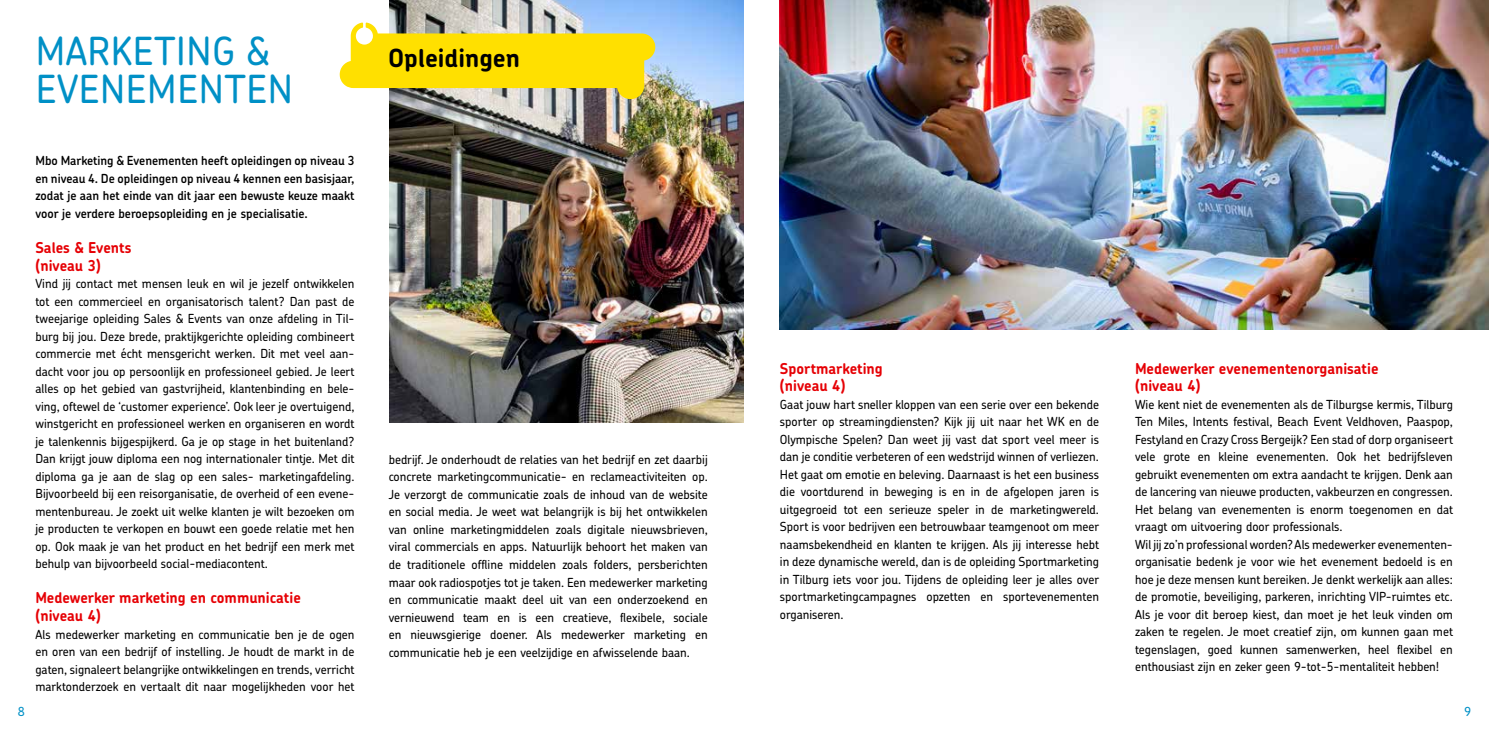
<style>
.page{position:relative;width:1489px;height:745px;background:#fff}
.page>*{position:absolute;margin:0;border:0;box-sizing:border-box;transform-origin:0 0}
.t1{font:500 38.75px/38.8px "Chevin Std";letter-spacing:.015em;color:#0090c6}
.t2{font:700 25px "Chevin Std";color:#000}
.t3{font:700 15px/17.5px "Chevin Std";color:#e60005}
.t4{font:500 12.5px/17.5px "Chevin Std";color:#000;text-align:justify}
.t5{font:600 12.5px/17.5px "Chevin Std";color:#000;text-align:justify}
.t6{font:500 12.5px "Chevin Std";color:#0090c6}
</style>
<div class="page">
<img style="left:780px;top:0;width:708px;height:330px">
<img style="left:390px;top:0;width:353px;height:422px">
<svg style="left:340px;top:22px;width:315px;height:77px;background:#ead63d"></svg>
<h1 class="t1" style="left:36px;top:30px;width:259px">MARKETING &amp;<br>EVENEMENTEN</h1>
<p class="t5" style="left:35px;top:152px;width:321px">Mbo Marketing &amp; Evenementen heeft opleidingen op niveau 3 en niveau 4. De opleidingen op niveau 4 kennen een basisjaar, zodat je aan het einde van dit jaar een bewuste keuze maakt voor je verdere beroepsopleiding en je specialisatie.</p>
<p class="t3" style="left:35px;top:238px;width:98px">Sales &amp; Events (niveau 3)</p>
<p class="t4" style="left:35px;top:274px;width:321px">Vind jij contact met mensen leuk en wil je jezelf ontwikkelen tot een commercieel en organisatorisch talent? Dan past de tweejarige opleiding Sales &amp; Events van onze afdeling in Til&shy;burg bij jou. Deze brede, praktijkgerichte opleiding combineert commercie met écht mensgericht werken. Dit met veel aan&shy;dacht voor jou op persoonlijk en professioneel gebied. Je leert alles op het gebied van gastvrijheid, klantenbinding en bele&shy;ving, oftewel de ‘customer experience’. Ook leer je overtuigend, winstgericht en professioneel werken en organiseren en wordt je talenkennis bijgespijkerd. Ga je op stage in het buitenland?<br>Dan krijgt jouw diploma een nog internationaler tintje. Met dit diploma ga je aan de slag op een sales- marketingafdeling.<br>Bijvoorbeeld bij een reisorganisatie, de overheid of een evene&shy;mentenbureau. Je zoekt uit welke klanten je wilt bezoeken om je producten te verkopen en bouwt een goede relatie met hen op. Ook maak je van het product en het bedrijf een merk met behulp van bijvoorbeeld social-mediacontent.</p>
<p class="t3" style="left:35px;top:588px;width:267px">Medewerker marketing en communicatie (niveau 4)</p>
<p class="t4" style="left:35px;top:624px;width:321px">Als medewerker marketing en communicatie ben je de ogen en oren van een bedrijf of instelling. Je houdt de markt in de gaten, signaleert belangrijke ontwikkelingen en trends, verricht marktonderzoek en vertaalt dit naar mogelijkheden voor het</p>
<h2 class="t2" style="left:388px;top:42px;width:133px">Opleidingen</h2>
<p class="t4" style="left:389px;top:450px;width:320px">bedrijf. Je onderhoudt de relaties van het bedrijf en zet daarbij concrete marketingcommunicatie- en reclameactiviteiten op.<br>Je verzorgt de communicatie zoals de inhoud van de website en social media. Je weet wat belangrijk is bij het ontwikkelen van online marketingmiddelen zoals digitale nieuwsbrieven, viral commercials en apps. Natuurlijk behoort het maken van de traditionele offline middelen zoals folders, persberichten maar ook radiospotjes tot je taken. Een medewerker marketing en communicatie maakt deel uit van een onderzoekend en vernieuwend team en is een creatieve, flexibele, sociale en nieuwsgierige doener. Als medewerker marketing en communicatie heb je een veelzijdige en afwisselende baan.</p>
<p class="t3" style="left:780px;top:359px;width:104px">Sportmarketing (niveau 4)</p>
<p class="t4" style="left:780px;top:394px;width:321px">Gaat jouw hart sneller kloppen van een serie over een bekende sporter op streamingdiensten? Kijk jij uit naar het WK en de Olympische Spelen? Dan weet jij vast dat sport veel meer is dan je conditie verbeteren of een wedstrijd winnen of verliezen.<br>Het gaat om emotie en beleving. Daarnaast is het een business die voortdurend in beweging is en in de afgelopen jaren is uitgegroeid tot een serieuze speler in de marketingwereld.<br>Sport is voor bedrijven een betrouwbaar teamgenoot om meer naamsbekendheid en klanten te krijgen. Als jij interesse hebt in deze dynamische wereld, dan is de opleiding Sportmarketing in Tilburg iets voor jou. Tijdens de opleiding leer je alles over sportmarketingcampagnes opzetten en sportevenementen organiseren.</p>
<p class="t3" style="left:1134px;top:359px;width:245px">Medewerker evenementenorganisatie (niveau 4)</p>
<p class="t4" style="left:1134px;top:394px;width:319px;text-align:left">Wie kent niet de evenementen als de Tilburgse kermis, Tilburg Ten Miles, Intents festival, Beach Event Veldhoven, Paaspop, Festyland en Crazy Cross Bergeijk? Een stad of dorp organiseert vele grote en kleine evenementen. Ook het bedrijfsleven gebruikt evenementen om extra aandacht te krijgen. Denk aan de lancering van nieuwe producten, vakbeurzen en congressen.<br>Het belang van evenementen is enorm toegenomen en dat vraagt om uitvoering door professionals.<br>Wil jij zo’n professional worden? Als medewerker evenementen&shy;organisatie bedenk je voor wie het evenement bedoeld is en hoe je deze mensen kunt bereiken. Je denkt werkelijk aan alles: de promotie, beveiliging, parkeren, inrichting VIP-ruimtes etc.<br>Als je voor dit beroep kiest, dan moet je het leuk vinden om zaken te regelen. Je moet creatief zijn, om kunnen gaan met tegenslagen, goed kunnen samenwerken, heel flexibel en enthousiast zijn en zeker geen 9-tot-5-mentaliteit hebben!</p>
<p class="t6" style="left:18px;top:703px;width:9px">8</p>
<p class="t6" style="left:1463px;top:703px;width:8px">9</p>
</div>
